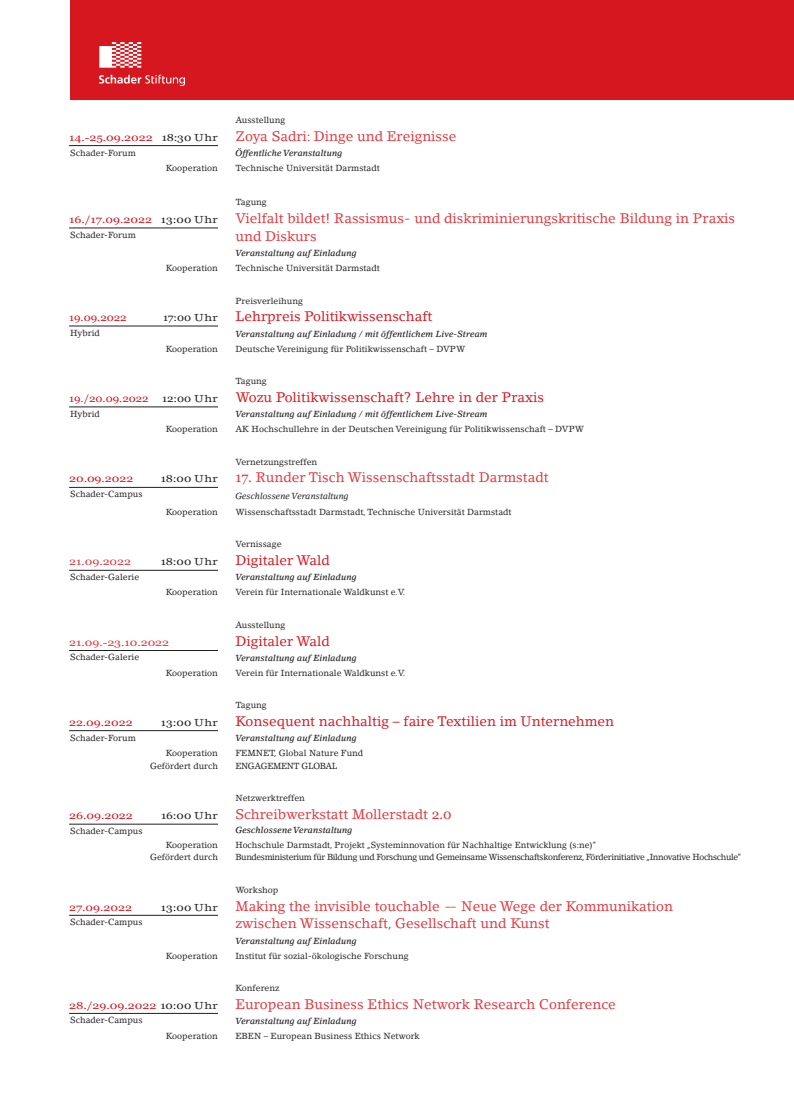
<style>
.page{position:relative;width:794px;height:1102px;background:#fff}
.page>*{position:absolute;margin:0;border:0;box-sizing:border-box;transform-origin:0 0}
.t1{font:13.75px/17.8px "Lino Letter Std";color:#e1373d}
.t2{font:13.75px "Lino Letter Std";color:#d7171f}
.t3{font:10px "Georgia";color:#d7171f;scale:1.24 1}
.t4{font:10px "Georgia";letter-spacing:.015em;color:#231f20;scale:1.2 1}
.t5{font:10px "Georgia";color:#e1373d;scale:1.24 1}
.t6{font:10px "Georgia";color:#d7171f;scale:1.15 1}
.t7{font:10px "Georgia";letter-spacing:.015em;color:#231f20;scale:1.15 1}
.t8{font:8.75px "Lino Letter Std";color:#231f20}
.t9{font:italic 500 8.75px "Lino Letter Std";color:#231f20}
.t10{font:8.75px "Lino Letter Std";letter-spacing:-.04em;color:#231f20}
.t11{font:italic 8.75px "Lino Letter Std";color:#231f20}
.s1{color:#231f20}
.s2{font-family:"Lino Letter Std";color:#231f20}
.s3{font-family:"Lino Letter Std"}
.s4{font-family:"Georgia"}
</style>
<div class="page">
<div style="left:70px;top:0;width:724px;height:100px;background:#d7171f"></div>
<img style="left:99px;top:43px;width:85px;height:42px">
<hr style="left:69px;top:487px;width:149px;height:1px;background:#231f20">
<hr style="left:69px;top:326px;width:149px;height:1px;background:#231f20">
<hr style="left:69px;top:407px;width:149px;height:1px;background:#231f20">
<hr style="left:69px;top:824px;width:149px;height:1px;background:#231f20">
<hr style="left:69px;top:228px;width:149px;height:1px;background:#231f20">
<hr style="left:69px;top:915px;width:149px;height:1px;background:#231f20">
<hr style="left:69px;top:570px;width:149px;height:1px;background:#231f20">
<hr style="left:69px;top:650px;width:149px;height:1px;background:#231f20">
<hr style="left:69px;top:730px;width:149px;height:1px;background:#231f20">
<hr style="left:69px;top:145px;width:149px;height:1px;background:#231f20">
<hr style="left:69px;top:1013px;width:149px;height:1px;background:#231f20">
<p class="t8" style="left:235px;top:115px;width:51px">Ausstellung</p>
<p class="t3" style="left:69px;top:131px;width:122px">14.-25.09.2022 <span class="s1">18:30</span> <span class="s2">Uhr</span></p>
<p class="t1" style="left:235px;top:127px;width:222px">Zoya Sadri: Dinge und Ereignisse</p>
<p class="t9" style="left:235px;top:148px;width:108px">Öffentliche Veranstaltung</p>
<p class="t8" style="left:166px;top:163px;width:54px">Kooperation</p>
<p class="t8" style="left:235px;top:163px;width:146px">Technische Universität Darmstadt</p>
<p class="t8" style="left:235px;top:197px;width:33px">Tagung</p>
<p class="t3" style="left:69px;top:214px;width:122px">16./17.09.2022 <span class="s1">13:00</span> <span class="s2">Uhr</span></p>
<p class="t1" style="left:235px;top:209px;width:501px">Vielfalt bildet! Rassismus- und diskriminierungskritische Bildung in Praxis und Diskurs</p>
<p class="t9" style="left:235px;top:248px;width:123px">Veranstaltung auf Einladung</p>
<p class="t8" style="left:166px;top:263px;width:54px">Kooperation</p>
<p class="t8" style="left:235px;top:263px;width:146px">Technische Universität Darmstadt</p>
<p class="t8" style="left:235px;top:295px;width:69px">Preisverleihung</p>
<p class="t6" style="left:69px;top:312px;width:52px">19.09.2022</p>
<p class="t7" style="left:163px;top:312px;width:49px">17:00 <span class="s3">Uhr</span></p>
<p class="t2" style="left:235px;top:308px;width:198px">Lehrpreis Politikwissenschaft</p>
<p class="t9" style="left:235px;top:328px;width:254px">Veranstaltung auf Einladung / mit öffentlichem Live-Stream</p>
<p class="t8" style="left:166px;top:343px;width:54px">Kooperation</p>
<p class="t8" style="left:235px;top:343px;width:231px">Deutsche Vereinigung für Politikwissenschaft – DVPW</p>
<p class="t8" style="left:235px;top:376px;width:33px">Tagung</p>
<p class="t6" style="left:69px;top:392px;width:71px">19./20.09.2022</p>
<p class="t7" style="left:162px;top:392px;width:50px">12:00 <span class="s3">Uhr</span></p>
<p class="t2" style="left:235px;top:389px;width:310px">Wozu Politikwissenschaft? Lehre in der Praxis</p>
<p class="t9" style="left:235px;top:409px;width:254px">Veranstaltung auf Einladung / mit öffentlichem Live-Stream</p>
<p class="t8" style="left:166px;top:424px;width:54px">Kooperation</p>
<p class="t8" style="left:235px;top:424px;width:350px">AK Hochschullehre in der Deutschen Vereinigung für Politikwissenschaft – DVPW</p>
<p class="t8" style="left:235px;top:456px;width:83px">Vernetzungstreffen</p>
<p class="t3" style="left:69px;top:473px;width:53px">20.09.2022</p>
<p class="t4" style="left:161px;top:473px;width:49px">18:00 <span class="s3">Uhr</span></p>
<p class="t1" style="left:235px;top:469px;width:315px"><span class="s4">17.</span> Runder Tisch Wissenschaftsstadt Darmstadt</p>
<p class="t11" style="left:235px;top:490px;width:115px">Geschlossene Veranstaltung</p>
<p class="t8" style="left:166px;top:507px;width:54px">Kooperation</p>
<p class="t8" style="left:235px;top:507px;width:278px">Wissenschaftsstadt Darmstadt, Technische Universität Darmstadt</p>
<p class="t8" style="left:235px;top:539px;width:48px">Vernissage</p>
<p class="t5" style="left:69px;top:556px;width:51px">21.09.2022</p>
<p class="t4" style="left:161px;top:556px;width:49px">18:00 <span class="s3">Uhr</span></p>
<p class="t2" style="left:235px;top:552px;width:96px">Digitaler Wald</p>
<p class="t9" style="left:235px;top:572px;width:123px">Veranstaltung auf Einladung</p>
<p class="t8" style="left:166px;top:587px;width:54px">Kooperation</p>
<p class="t8" style="left:235px;top:587px;width:171px">Verein für Internationale Waldkunst e.V.</p>
<p class="t8" style="left:235px;top:620px;width:51px">Ausstellung</p>
<p class="t5" style="left:69px;top:636px;width:82px">21.09.-23.10.2022</p>
<p class="t2" style="left:235px;top:633px;width:96px">Digitaler Wald</p>
<p class="t9" style="left:235px;top:653px;width:123px">Veranstaltung auf Einladung</p>
<p class="t8" style="left:166px;top:668px;width:54px">Kooperation</p>
<p class="t8" style="left:235px;top:668px;width:171px">Verein für Internationale Waldkunst e.V.</p>
<p class="t8" style="left:235px;top:700px;width:33px">Tagung</p>
<p class="t3" style="left:69px;top:717px;width:53px">22.09.2022</p>
<p class="t4" style="left:161px;top:717px;width:49px">13:00 <span class="s3">Uhr</span></p>
<p class="t2" style="left:235px;top:713px;width:380px">Konsequent nachhaltig – faire Textilien im Unternehmen</p>
<p class="t9" style="left:235px;top:733px;width:123px">Veranstaltung auf Einladung</p>
<p class="t8" style="left:166px;top:748px;width:54px">Kooperation</p>
<p class="t8" style="left:235px;top:748px;width:129px">FEMNET, Global Nature Fund</p>
<p class="t8" style="left:150px;top:761px;width:69px">Gefördert durch</p>
<p class="t10" style="left:235px;top:761px;width:104px">ENGAGEMENT GLOBAL</p>
<p class="t8" style="left:235px;top:793px;width:71px">Netzwerktreffen</p>
<p class="t3" style="left:69px;top:810px;width:53px">26.09.2022</p>
<p class="t4" style="left:161px;top:810px;width:49px">16:00 <span class="s3">Uhr</span></p>
<p class="t1" style="left:235px;top:805px;width:218px">Schreibwerkstatt Mollerstadt <span class="s4">2.0</span></p>
<p class="t9" style="left:235px;top:825px;width:119px">Geschlossene Veranstaltung</p>
<p class="t8" style="left:166px;top:840px;width:54px">Kooperation</p>
<p class="t8" style="left:235px;top:840px;width:362px">Hochschule Darmstadt, Projekt „Systeminnovation für Nachhaltige Entwicklung (s:ne)“</p>
<p class="t8" style="left:150px;top:852px;width:69px">Gefördert durch</p>
<p class="t10" style="left:235px;top:852px;width:507px">Bundesministerium für Bildung und Forschung und Gemeinsame Wissenschaftskonferenz, Förderinitiative „Innovative Hochschule“</p>
<p class="t8" style="left:235px;top:885px;width:45px">Workshop</p>
<p class="t3" style="left:69px;top:901px;width:52px">27.09.2022</p>
<p class="t4" style="left:161px;top:901px;width:49px">13:00 <span class="s3">Uhr</span></p>
<p class="t1" style="left:235px;top:897px;width:439px">Making the invisible touchable — Neue Wege der Kommunikation</p>
<p class="t1" style="left:235px;top:915px;width:316px">zwischen Wissenschaft, Gesellschaft und Kunst</p>
<p class="t9" style="left:235px;top:935px;width:123px">Veranstaltung auf Einladung</p>
<p class="t8" style="left:166px;top:950px;width:54px">Kooperation</p>
<p class="t8" style="left:235px;top:950px;width:175px">Institut für sozial-ökologische Forschung</p>
<p class="t8" style="left:235px;top:983px;width:46px">Konferenz</p>
<p class="t3" style="left:69px;top:999px;width:122px">28./29.09.2022 <span class="s1">10:00</span> <span class="s2">Uhr</span></p>
<p class="t1" style="left:235px;top:995px;width:382px">European Business Ethics Network Research Conference</p>
<p class="t9" style="left:235px;top:1016px;width:123px">Veranstaltung auf Einladung</p>
<p class="t8" style="left:166px;top:1031px;width:54px">Kooperation</p>
<p class="t8" style="left:235px;top:1031px;width:186px">EBEN – European Business Ethics Network</p>
<p class="t8" style="left:70px;top:147px;width:67px">Schader-Forum</p>
<p class="t8" style="left:70px;top:230px;width:67px">Schader-Forum</p>
<p class="t8" style="left:70px;top:328px;width:31px">Hybrid</p>
<p class="t8" style="left:70px;top:408px;width:31px">Hybrid</p>
<p class="t8" style="left:70px;top:489px;width:74px">Schader-Campus</p>
<p class="t8" style="left:70px;top:572px;width:71px">Schader-Galerie</p>
<p class="t8" style="left:70px;top:652px;width:71px">Schader-Galerie</p>
<p class="t8" style="left:70px;top:732px;width:67px">Schader-Forum</p>
<p class="t8" style="left:70px;top:826px;width:74px">Schader-Campus</p>
<p class="t8" style="left:70px;top:917px;width:74px">Schader-Campus</p>
<p class="t8" style="left:70px;top:1015px;width:74px">Schader-Campus</p>
</div>
